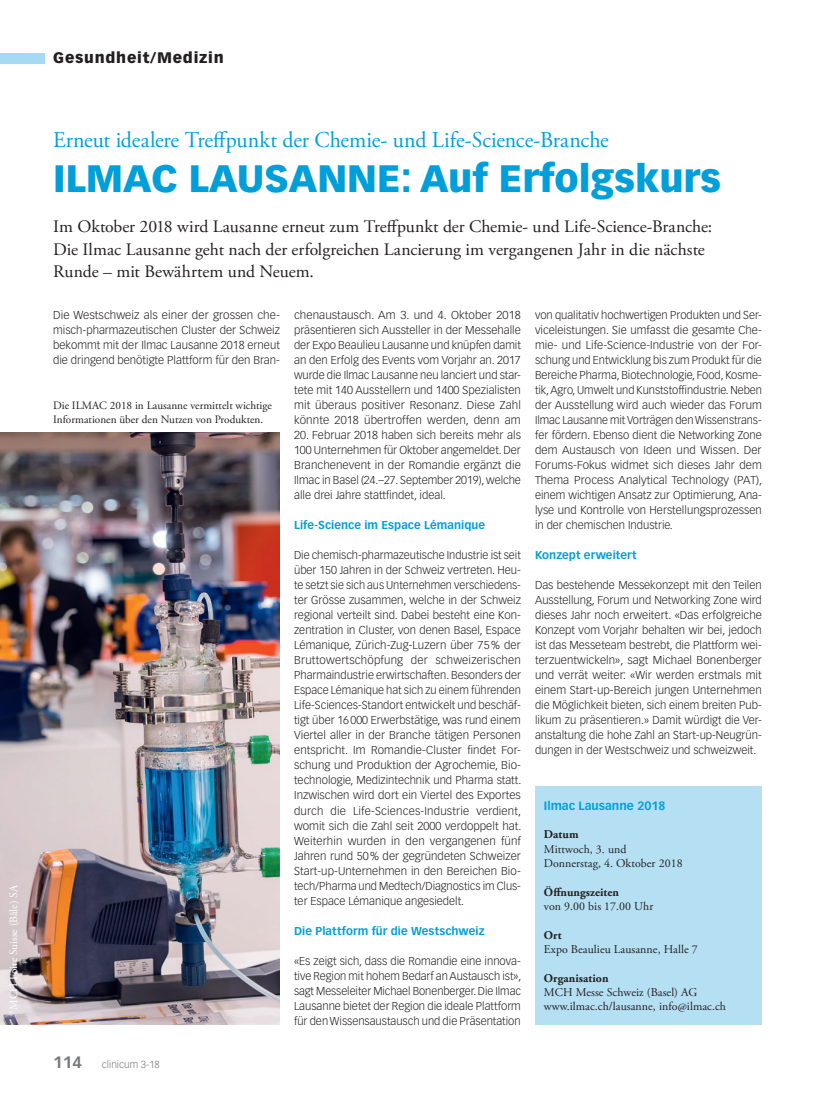
<style>
.page{position:relative;width:815px;height:1099px;background:#fff}
.page>*{position:absolute;margin:0;border:0;box-sizing:border-box;transform-origin:0 0}
.Titel_GM{font:900 37.5px "Vectora LT Std";color:#009fda}
.Obertitel_GM{font:22.5px "Adobe Garamond Pro";letter-spacing:-.005em;color:#009fda}
.Lead{font:17.5px/22.5px "Adobe Garamond Pro";color:#231f20}
.t1{font:900 15px "Vectora LT Std";letter-spacing:.05em;color:#231f20}
.Kastentext{font:11.88px/14.4px "Adobe Garamond Pro";letter-spacing:.005em;color:#231f20}
.Kastentitel{font:700 11.88px "Vectora LT Std";color:#009fda}
.Lauftext{font:300 11.25px/15px "Vectora LT Std";color:#231f20;text-align:justify}
.Legende{font:11.25px/13.5px "Adobe Garamond Pro";color:#231f20}
.ZT_GM{font:700 11.25px "Vectora LT Std";letter-spacing:.005em;color:#009fda}
.Legende-2{font:11.25px "Adobe Garamond Pro";color:#fff}
.t2{font:300 10px "Vectora LT Std";color:#76787b}
.s1{font-weight:700}
.s2{font-weight:700;font-size:16.25px}
</style>
<div class="page">
<div style="left:0;top:53px;width:45px;height:10px;background:#a5daf2"></div>
<img style="left:0;top:432px;width:280px;height:592px">
<div style="left:535px;top:786px;width:227px;height:238px;background:#b5e0f4"></div>
<p class="Legende-2" style="left:7px;top:1015px;width:132px;rotate:-90deg"><sup>©</sup>MCH Foire Suisse (Bâle) SA</p>
<h3 class="t1" style="left:53px;top:49px;width:172px">Gesundheit/Medizin</h3>
<p class="Obertitel_GM" style="left:53px;top:126px;width:557px">Erneut idealere Treffpunkt der Chemie- und Life-Science-Branche</p>
<p class="Titel_GM" style="left:53px;top:155px;width:669px">ILMAC LAUSANNE: Auf Erfolgskurs</p>
<p class="Lead" style="left:53px;top:216px;width:661px">Im Oktober 2018 wird Lausanne erneut zum Treffpunkt der Chemie- und Life-Science-Branche:<br>Die Ilmac Lausanne geht nach der erfolgreichen Lancierung im vergangenen Jahr in die nächste<br>Runde – mit Bewährtem und Neuem.</p>
<p class="Lauftext" style="left:53px;top:308px;width:228px">Die Westschweiz als einer der grossen che&shy;misch-pharmazeutischen Cluster der Schweiz bekommt mit der Ilmac Lausanne 2018 erneut die dringend benötigte Plattform für den Bran-</p>
<p class="Lauftext" style="left:294px;top:308px;width:228px">chenaustausch. Am 3. und 4. Oktober 2018 präsentieren sich Aussteller in der Messehalle der Expo Beaulieu Lausanne und knüpfen damit an den Erfolg des Events vom Vorjahr an. 2017 wurde die Ilmac Lausanne neu lanciert und star&shy;tete mit 140 Ausstellern und 1400 Spezialisten mit überaus positiver Resonanz. Diese Zahl könnte 2018 übertroffen werden, denn am</p>
<p class="Lauftext" style="left:294px;top:428px;width:228px">20. Februar 2018 haben sich bereits mehr als 100 Unternehmen für Oktober angemeldet. Der Branchenevent in der Romandie ergänzt die Ilmac in Basel (24.–27. September 2019), welche alle drei Jahre stattfindet, ideal.</p>
<p class="ZT_GM" style="left:294px;top:518px;width:193px">Life-Science im Espace Lémanique</p>
<p class="Lauftext" style="left:294px;top:548px;width:229px">Die chemisch-pharmazeutische Industrie ist seit über 150 Jahren in der Schweiz vertreten. Heu&shy;te setzt sie sich aus Unternehmen verschiedens&shy;ter Grösse zusammen, welche in der Schweiz regional verteilt sind. Dabei besteht eine Kon&shy;zentration in Cluster, von denen Basel, Espace Lémanique, Zürich-Zug-Luzern über 75% der Bruttowertschöpfung der schweizerischen Pharmaindustrie erwirtschaften. Besonders der Espace Lémanique hat sich zu einem führenden Life-Sciences-Standort entwickelt und beschäf&shy;tigt über 16000 Erwerbstätige, was rund einem Viertel aller in der Branche tätigen Personen entspricht. Im Romandie-Cluster findet For&shy;schung und Produktion der Agrochemie, Bio&shy;technologie, Medizintechnik und Pharma statt.<br>Inzwischen wird dort ein Viertel des Exportes durch die Life-Sciences-Industrie verdient, womit sich die Zahl seit 2000 verdoppelt hat.<br>Weiterhin wurden in den vergangenen fünf Jahren rund 50% der gegründeten Schweizer Start-up-Unternehmen in den Bereichen Bio&shy;tech/Pharma und Medtech/Diagnostics im Clus&shy;ter Espace Lémanique angesiedelt.</p>
<p class="ZT_GM" style="left:294px;top:923px;width:192px">Die Plattform für die Westschweiz</p>
<p class="Lauftext" style="left:294px;top:953px;width:229px">«Es zeigt sich, dass die Romandie eine innova&shy;tive Region mit hohem Bedarf an Austausch ist», sagt Messeleiter Michael Bonenberger. Die Ilmac Lausanne bietet der Region die ideale Plattform für den Wissensaustausch und die Präsentation</p>
<p class="Lauftext" style="left:535px;top:308px;width:229px">von qualitativ hochwertigen Produkten und Ser&shy;viceleistungen. Sie umfasst die gesamte Che&shy;mie- und Life-Science-Industrie von der For&shy;schung und Entwicklung bis zum Produkt für die Bereiche Pharma, Biotechnologie, Food, Kosme&shy;tik, Agro, Umwelt und Kunststoffindustrie. Neben der Ausstellung wird auch wieder das Forum Ilmac Lausanne mit Vorträgen den Wissenstrans&shy;fer fördern. Ebenso dient die Networking Zone dem Austausch von Ideen und Wissen. Der Forums-Fokus widmet sich dieses Jahr dem Thema Process Analytical Technology (PAT), einem wichtigen Ansatz zur Optimierung, Ana&shy;lyse und Kontrolle von Herstellungsprozessen in der chemischen Industrie.</p>
<p class="ZT_GM" style="left:535px;top:548px;width:103px">Konzept erweitert</p>
<p class="Lauftext" style="left:535px;top:578px;width:228px">Das bestehende Messekonzept mit den Teilen Ausstellung, Forum und Networking Zone wird dieses Jahr noch erweitert. «Das erfolgreiche Konzept vom Vorjahr behalten wir bei, jedoch ist das Messeteam bestrebt, die Plattform wei&shy;terzuentwickeln», sagt Michael Bonenberger und verrät weiter: «Wir werden erstmals mit einem Start-up-Bereich jungen Unternehmen die Möglichkeit bieten, sich einem breiten Pub&shy;likum zu präsentieren.» Damit würdigt die Ver&shy;anstaltung die hohe Zahl an Start-up-Neugrün&shy;dungen in der Westschweiz und schweizweit.</p>
<p class="Legende" style="left:53px;top:399px;width:220px">Die ILMAC 2018 in Lausanne vermittelt wichtige<br>Informationen über den Nutzen von Produkten.</p>
<p class="Kastentitel" style="left:544px;top:798px;width:123px">Ilmac Lausanne 2018</p>
<p class="Kastentext" style="left:544px;top:827px;width:140px"><span class="s1">Datum<br></span>Mittwoch, 3. und<br>Donnerstag, 4. Oktober 2018</p>
<p class="Kastentext" style="left:544px;top:885px;width:111px"><span class="s1">Öffnungszeiten<br></span>von 9.00 bis 17.00 Uhr</p>
<p class="Kastentext" style="left:544px;top:928px;width:155px"><span class="s1">Ort<br></span>Expo Beaulieu Lausanne, Halle 7</p>
<p class="Kastentext" style="left:544px;top:971px;width:184px"><span class="s1">Organisation<br></span>MCH Messe Schweiz (Basel) AG www.ilmac.ch/lausanne, info@ilmac.ch</p>
<p class="t2" style="left:53px;top:1058px;width:108px"><span class="s2">114</span> clinicum 3-18</p>
</div>
